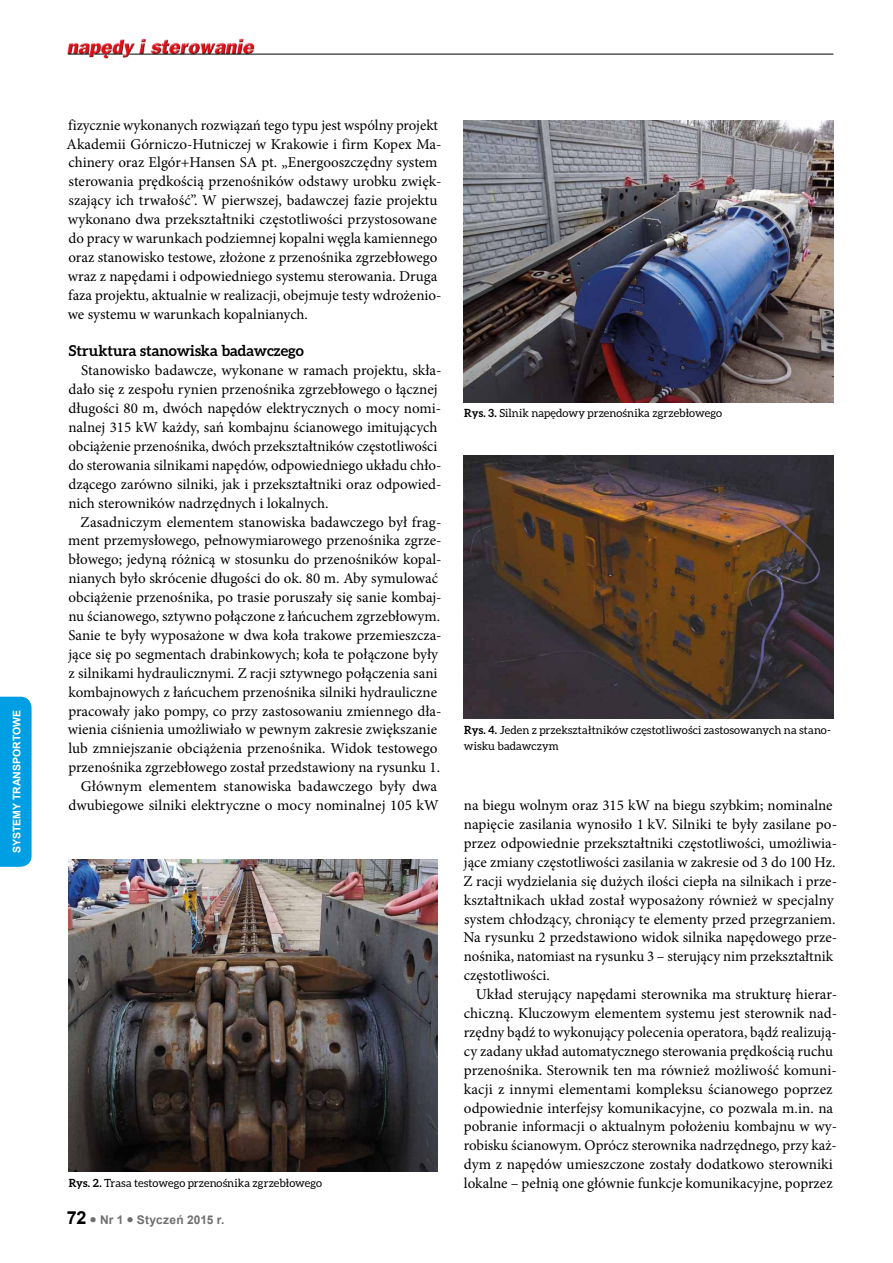
<style>
.page{position:relative;width:893px;height:1263px;background:#fff}
.page>*{position:absolute;margin:0;border:0;box-sizing:border-box;transform-origin:0 0}
.t1{font:15px/18.9px "Minion Pro";color:#000}
.t2{font:700 15px "Aleo";color:#000}
.t3{font:700 12px "Arial";letter-spacing:.015em;color:#706f6f}
.t4{font:11.25px/15.9px "Aleo";letter-spacing:.005em;color:#000}
.t5{font:700 10.5px "Arial";color:#fff}
.s1{font-weight:700}
.s2{font-size:18px;color:#000}
</style>
<div class="page">
<img style="left:67px;top:38px;width:190px;height:21px">
<hr style="left:129px;top:54px;width:704px;height:1px;background:#000">
<svg style="left:68px;top:54px;width:55px;height:1px"></svg>
<div style="left:0;top:697px;width:32px;height:170px;background:#009fe3"></div>
<img style="left:68px;top:859px;width:370px;height:312px">
<img style="left:463px;top:121px;width:370px;height:281px">
<img style="left:463px;top:455px;width:370px;height:263px">
<p class="t5" style="left:10px;top:853px;width:145px;rotate:-90deg">Systemy transportowe</p>
<p class="t1" style="left:67px;top:115px;width:376px">fizycznie wykonanych rozwiązań tego typu jest wspólny projekt Akademii Górniczo-Hutniczej w Krakowie i firm Kopex Ma&shy;chinery oraz Elgór+Hansen SA pt. „Energooszczędny system sterowania prędkością przenośników odstawy urobku zwięk&shy;szający ich trwałość”. W pierwszej, badawczej fazie projektu wykonano dwa przekształtniki częstotliwości przystosowane do pracy w warunkach podziemnej kopalni węgla kamiennego oraz stanowisko testowe, złożone z przenośnika zgrzebłowego wraz z napędami i odpowiedniego systemu sterowania. Druga faza projektu, aktualnie w realizacji, obejmuje testy wdrożenio&shy;we systemu w warunkach kopalnianych.</p>
<p class="t2" style="left:69px;top:342px;width:236px">Struktura stanowiska badawczego</p>
<p class="t1" style="left:68px;top:361px;width:375px;text-indent:13px">Stanowisko badawcze, wykonane w ramach projektu, skła&shy;dało się z zespołu rynien przenośnika zgrzebłowego o łącznej długości 80 m, dwóch napędów elektrycznych o mocy nomi&shy;nalnej 315 kW każdy, sań kombajnu ścianowego imitujących obciążenie przenośnika, dwóch przekształtników częstotliwości do sterowania silnikami napędów, odpowiedniego układu chło&shy;dzącego zarówno silniki, jak i przekształtniki oraz odpowied&shy;nich sterowników nadrzędnych i lokalnych.</p>
<p class="t1" style="left:81px;top:512px;width:362px">Zasadniczym elementem stanowiska badawczego był frag-</p>
<p class="t1" style="left:68px;top:531px;width:375px">ment przemysłowego, pełnowymiarowego przenośnika zgrze-</p>
<p class="t1" style="left:69px;top:550px;width:374px">błowego; jedyną różnicą w stosunku do przenośników kopal-</p>
<p class="t1" style="left:68px;top:569px;width:371px">nianych było skrócenie długości do ok. 80 m. Aby symulować</p>
<p class="t1" style="left:68px;top:588px;width:375px">obciążenie przenośnika, po trasie poruszały się sanie kombaj-</p>
<p class="t1" style="left:68px;top:607px;width:373px">nu ścianowego, sztywno połączone z łańcuchem zgrzebłowym.</p>
<p class="t1" style="left:68px;top:626px;width:375px">Sanie te były wyposażone w dwa koła trakowe przemieszcza-</p>
<p class="t1" style="left:68px;top:645px;width:372px">jące się po segmentach drabinkowych; koła te połączone były</p>
<p class="t1" style="left:69px;top:664px;width:370px">z silnikami hydraulicznymi. Z racji sztywnego połączenia sani</p>
<p class="t1" style="left:68px;top:682px;width:370px">kombajnowych z łańcuchem przenośnika silniki hydrauliczne</p>
<p class="t1" style="left:68px;top:701px;width:375px">pracowały jako pompy, co przy zastosowaniu zmiennego dła-</p>
<p class="t1" style="left:68px;top:720px;width:371px">wienia ciśnienia umożliwiało w pewnym zakresie zwiększanie</p>
<p class="t1" style="left:68px;top:739px;width:370px">lub zmniejszanie obciążenia przenośnika. Widok testowego</p>
<p class="t1" style="left:68px;top:758px;width:373px">przenośnika zgrzebłowego został przedstawiony na rysunku 1.</p>
<p class="t1" style="left:81px;top:777px;width:358px">Głównym elementem stanowiska badawczego były dwa</p>
<p class="t1" style="left:68px;top:796px;width:372px">dwubiegowe silniki elektryczne o mocy nominalnej 105 kW</p>
<p class="t1" style="left:463px;top:796px;width:375px">na biegu wolnym oraz 315 kW na biegu szybkim; nominalne napięcie zasilania wynosiło 1 kV. Silniki te były zasilane po&shy;przez odpowiednie przekształtniki częstotliwości, umożliwia&shy;jące zmiany częstotliwości zasilania w zakresie od 3 do 100 Hz.<br>Z racji wydzielania się dużych ilości ciepła na silnikach i prze&shy;kształtnikach układ został wyposażony również w specjalny system chłodzący, chroniący te elementy przed przegrzaniem.<br>Na rysunku 2 przedstawiono widok silnika napędowego prze&shy;nośnika, natomiast na rysunku 3 – sterujący nim przekształtnik częstotliwości.</p>
<p class="t1" style="left:464px;top:985px;width:375px;text-indent:12px">Układ sterujący napędami sterownika ma strukturę hierar&shy;chiczną. Kluczowym elementem systemu jest sterownik nad&shy;rzędny bądź to wykonujący polecenia operatora, bądź realizują&shy;cy zadany układ automatycznego sterowania prędkością ruchu przenośnika. Sterownik ten ma również możliwość komuni&shy;kacji z innymi elementami kompleksu ścianowego poprzez odpowiednie interfejsy komunikacyjne, co pozwala m.in. na pobranie informacji o aktualnym położeniu kombajnu w wy&shy;robisku ścianowym. Oprócz sterownika nadrzędnego, przy każ&shy;dym z napędów umieszczone zostały dodatkowo sterowniki</p>
<p class="t4" style="left:69px;top:1175px;width:255px"><span class="s1">Rys. 2.</span> Trasa testowego przenośnika zgrzebłowego</p>
<p class="t1" style="left:464px;top:1174px;width:370px">lokalne – pełnią one głównie funkcje komunikacyjne, poprzez</p>
<p class="t4" style="left:464px;top:405px;width:259px"><span class="s1">Rys. 3.</span> Silnik napędowy przenośnika zgrzebłowego</p>
<p class="t4" style="left:464px;top:722px;width:369px"><span class="s1">Rys. 4.</span> Jeden z przekształtników częstotliwości zastosowanych na stano&shy;wisku badawczym</p>
<p class="t3" style="left:67px;top:1212px;width:159px"><span class="s2">72</span> ● Nr 1 ● Styczeń 2015 r.</p>
</div>
